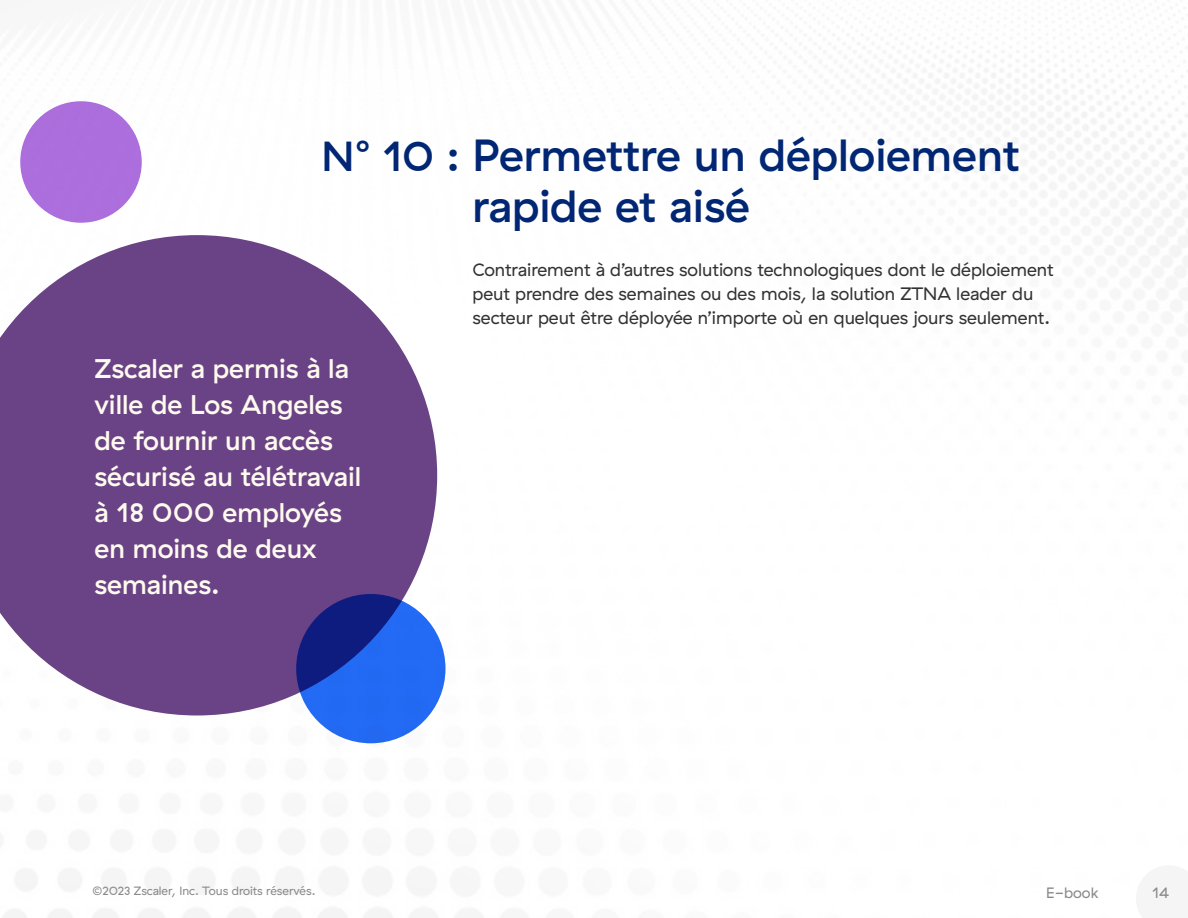
<style>
.page{position:relative;width:1188px;height:918px;background:#fff}
.page>*{position:absolute;margin:0;border:0;box-sizing:border-box;transform-origin:0 0}
.t1{font:500 45px/51px "GT Haptik ZS";color:#012673}
.t2{font:500 27px/36px "GT Haptik ZS";color:#fffaee}
.t3{font:18px/24px "GT Haptik ZS";color:#323232}
.t4{font:15px "GT Haptik ZS";color:#898989}
.t5{font:12px "GT Haptik ZS";color:#898989}
.s1{font-size:42px}
</style>
<div class="page">
<img style="left:4px;top:4px;width:1184px;height:914px">
<svg style="left:1136px;top:865px;width:52px;height:53px"></svg>
<svg style="left:0;top:235px;width:437px;height:481px;fill:#6a4386"></svg>
<div style="left:20px;top:101px;width:122px;height:122px;background:#ad6fdd;border-radius:50%"></div>
<svg style="left:296px;top:594px;width:149px;height:149px;fill:#226af4"></svg>
<h1 class="t1" style="left:472px;top:130px;width:549px;text-indent:-151px"><span class="s1">N° 10 :</span> Permettre un déploiement rapide et aisé</h1>
<h2 class="t2" style="left:94px;top:351px;width:268px">Zscaler a permis à la ville de Los Angeles de fournir un accès sécurisé au télétravail à 18 000 employés en moins de deux semaines.</h2>
<p class="t3" style="left:472px;top:258px;width:583px">Contrairement à d’autres solutions technologiques dont le déploiement peut prendre des semaines ou des mois, la solution ZTNA leader du secteur peut être déployée n’importe où en quelques jours seulement.</p>
<p class="t5" style="left:93px;top:884px;width:224px">©2023 Zscaler, Inc. Tous droits réservés.</p>
<p class="t4" style="left:1046px;top:884px;width:54px">E-book</p>
<p class="t4" style="left:1152px;top:884px;width:19px">14</p>
</div>
